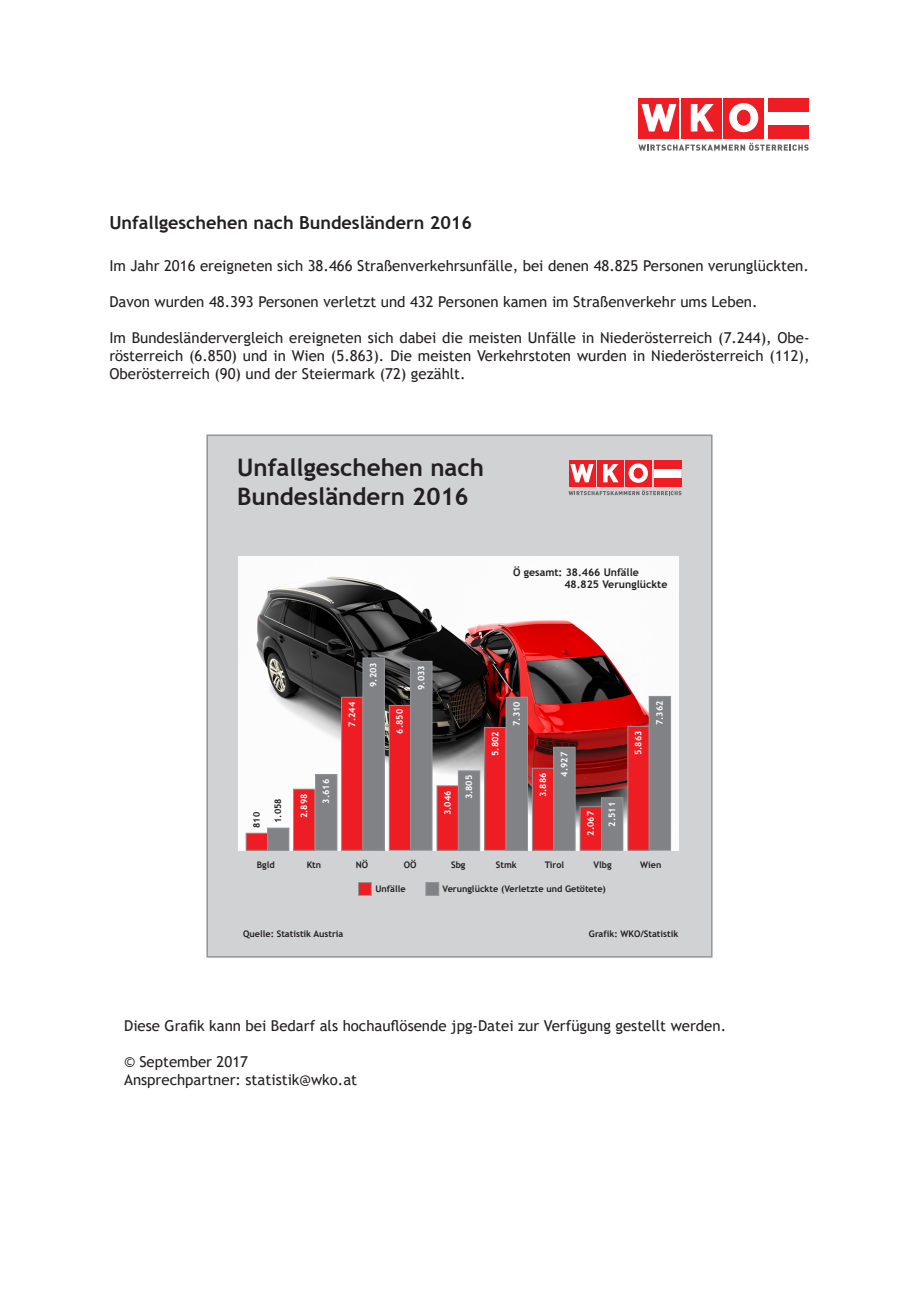
<style>
.page{position:relative;width:919px;height:1289px;background:#fff}
.page>*{position:absolute;margin:0;border:0;box-sizing:border-box;transform-origin:0 0}
.t1{font:700 24.15px/29px "Trebuchet MS";color:#231f20}
.t2{font:700 18px "Trebuchet MS";color:#231f20}
.t3{font:15px/18px "Trebuchet MS";color:#231f20;text-align:justify}
.t4{font:700 10.5px/12.6px "Trebuchet MS";color:#231f20}
.t5{font:700 9px "Trebuchet MS";color:#231f20}
.t6{font:700 9px "Trebuchet MS";color:#fff}
</style>
<div class="page">
<div style="left:723px;top:98px;width:40px;height:40px;background:#ee1d23"></div>
<div style="left:681px;top:98px;width:40px;height:40px;background:#ee1d23"></div>
<svg style="left:638px;top:143px;width:170px;height:8px"></svg>
<svg style="left:690px;top:104px;width:24px;height:27px"></svg>
<div style="left:638px;top:98px;width:41px;height:40px;background:#ee1d23"></div>
<svg style="left:641px;top:104px;width:35px;height:27px"></svg>
<div style="left:767px;top:98px;width:41px;height:13px;background:#ee1d23"></div>
<div style="left:767px;top:125px;width:41px;height:13px;background:#ee1d23"></div>
<svg style="left:729px;top:103px;width:29px;height:29px"></svg>
<div style="left:737px;top:110px;width:13px;height:15px;background:#ee1d23;border-radius:50%"></div>
<div style="left:737px;top:110px;width:13px;height:15px;border:1px solid #ee1d23;border-radius:50%"></div>
<div style="left:207px;top:435px;width:504px;height:521px;background:#d1d2d4"></div>
<img style="left:238px;top:556px;width:440px;height:294px">
<div style="left:654px;top:469px;width:27px;height:9px;background:#fff"></div>
<div style="left:624px;top:460px;width:27px;height:27px;background:#ee1d23"></div>
<div style="left:596px;top:460px;width:27px;height:27px;background:#ee1d23"></div>
<svg style="left:568px;top:490px;width:113px;height:5px"></svg>
<svg style="left:603px;top:464px;width:15px;height:18px"></svg>
<div style="left:568px;top:460px;width:27px;height:27px;background:#ee1d23"></div>
<svg style="left:570px;top:464px;width:23px;height:18px"></svg>
<div style="left:654px;top:460px;width:27px;height:9px;background:#ee1d23"></div>
<div style="left:654px;top:478px;width:27px;height:9px;background:#ee1d23"></div>
<svg style="left:628px;top:463px;width:20px;height:20px"></svg>
<div style="left:634px;top:468px;width:8px;height:10px;background:#ee1d23;border-radius:50%"></div>
<div style="left:633px;top:468px;width:9px;height:10px;border:1px solid #ee1d23;border-radius:50%"></div>
<div style="left:246px;top:833px;width:21px;height:17px;background:#ee1d23"></div>
<div style="left:246px;top:832px;width:22px;height:18px;border:1px solid #939598"></div>
<div style="left:267px;top:828px;width:22px;height:22px;background:#808285"></div>
<div style="left:267px;top:827px;width:22px;height:23px;border:1px solid #939598"></div>
<div style="left:293px;top:789px;width:22px;height:61px;background:#ee1d23"></div>
<div style="left:293px;top:788px;width:22px;height:62px;border:1px solid #939598"></div>
<div style="left:315px;top:774px;width:22px;height:76px;background:#808285"></div>
<div style="left:315px;top:774px;width:22px;height:76px;border:1px solid #939598"></div>
<div style="left:341px;top:697px;width:22px;height:153px;background:#ee1d23"></div>
<div style="left:341px;top:697px;width:22px;height:153px;border:1px solid #939598"></div>
<div style="left:363px;top:658px;width:21px;height:192px;background:#808285"></div>
<div style="left:362px;top:657px;width:22px;height:193px;border:1px solid #939598"></div>
<div style="left:389px;top:705px;width:21px;height:145px;background:#ee1d23"></div>
<div style="left:389px;top:705px;width:22px;height:145px;border:1px solid #939598"></div>
<div style="left:410px;top:661px;width:22px;height:189px;background:#808285"></div>
<div style="left:410px;top:661px;width:22px;height:189px;border:1px solid #939598"></div>
<div style="left:437px;top:785px;width:21px;height:65px;background:#ee1d23"></div>
<div style="left:436px;top:785px;width:22px;height:65px;border:1px solid #939598"></div>
<div style="left:458px;top:770px;width:21px;height:80px;background:#808285"></div>
<div style="left:458px;top:770px;width:22px;height:80px;border:1px solid #939598"></div>
<div style="left:484px;top:727px;width:22px;height:123px;background:#ee1d23"></div>
<div style="left:484px;top:727px;width:22px;height:123px;border:1px solid #939598"></div>
<div style="left:506px;top:697px;width:21px;height:153px;background:#808285"></div>
<div style="left:505px;top:697px;width:23px;height:153px;border:1px solid #939598"></div>
<div style="left:532px;top:768px;width:21px;height:82px;background:#ee1d23"></div>
<div style="left:532px;top:767px;width:22px;height:83px;border:1px solid #939598"></div>
<div style="left:553px;top:747px;width:22px;height:103px;background:#808285"></div>
<div style="left:553px;top:747px;width:22px;height:103px;border:1px solid #939598"></div>
<div style="left:580px;top:806px;width:21px;height:44px;background:#ee1d23"></div>
<div style="left:579px;top:806px;width:22px;height:44px;border:1px solid #939598"></div>
<div style="left:601px;top:797px;width:21px;height:53px;background:#808285"></div>
<div style="left:601px;top:797px;width:22px;height:53px;border:1px solid #939598"></div>
<div style="left:627px;top:726px;width:22px;height:124px;background:#ee1d23"></div>
<div style="left:627px;top:726px;width:22px;height:124px;border:1px solid #939598"></div>
<div style="left:649px;top:696px;width:21px;height:154px;background:#808285"></div>
<div style="left:648px;top:696px;width:23px;height:154px;border:1px solid #939598"></div>
<div style="left:358px;top:882px;width:13px;height:13px;background:#ee1d23"></div>
<div style="left:358px;top:882px;width:14px;height:13px;border:1px solid #939598"></div>
<div style="left:426px;top:882px;width:12px;height:13px;background:#808285"></div>
<div style="left:425px;top:882px;width:14px;height:13px;border:1px solid #939598"></div>
<div style="left:206px;top:434px;width:506px;height:523px;border:2px solid #939598"></div>
<p class="t2" style="left:109px;top:212px;width:364px">Unfallgeschehen nach Bundesländern 2016</p>
<p class="t3" style="left:109px;top:256px;width:701px">Im Jahr 2016 ereigneten sich 38.466 Straßenverkehrsunfälle, bei denen 48.825 Personen verunglückten.</p>
<p class="t3" style="left:109px;top:292px;width:649px">Davon wurden 48.393 Personen verletzt und 432 Personen kamen im Straßenverkehr ums Leben.</p>
<p class="t3" style="left:109px;top:328px;width:701px">Im Bundesländervergleich ereigneten sich dabei die meisten Unfälle in Niederösterreich (7.244), Obe&shy;rösterreich (6.850) und in Wien (5.863). Die meisten Verkehrstoten wurden in Niederösterreich (112), Oberösterreich (90) und der Steiermark (72) gezählt.</p>
<p class="t1" style="left:237px;top:453px;width:248px">Unfallgeschehen nach<br>Bundesländern 2016</p>
<p class="t4" style="left:564px;top:565px;width:105px;text-indent:-51px">Ö gesamt: 38.466 Unfälle<br>48.825 Verunglückte</p>
<p class="t6" style="left:346px;top:726px;width:26px;rotate:-90deg">7.244</p>
<p class="t6" style="left:368px;top:687px;width:26px;rotate:-90deg">9.203</p>
<p class="t5" style="left:251px;top:828px;width:17px;rotate:-90deg">810</p>
<p class="t5" style="left:272px;top:823px;width:26px;rotate:-90deg">1.058</p>
<p class="t6" style="left:298px;top:818px;width:26px;rotate:-90deg">2.898</p>
<p class="t6" style="left:320px;top:803px;width:26px;rotate:-90deg">3.616</p>
<p class="t6" style="left:394px;top:733px;width:26px;rotate:-90deg">6.850</p>
<p class="t6" style="left:415px;top:690px;width:26px;rotate:-90deg">9.033</p>
<p class="t6" style="left:442px;top:815px;width:26px;rotate:-90deg">3.046</p>
<p class="t6" style="left:463px;top:799px;width:26px;rotate:-90deg">3.805</p>
<p class="t6" style="left:489px;top:756px;width:26px;rotate:-90deg">5.802</p>
<p class="t6" style="left:511px;top:726px;width:26px;rotate:-90deg">7.310</p>
<p class="t6" style="left:537px;top:797px;width:26px;rotate:-90deg">3.886</p>
<p class="t6" style="left:558px;top:776px;width:26px;rotate:-90deg">4.927</p>
<p class="t6" style="left:585px;top:835px;width:26px;rotate:-90deg">2.067</p>
<p class="t6" style="left:606px;top:826px;width:26px;rotate:-90deg">2.511</p>
<p class="t6" style="left:632px;top:755px;width:26px;rotate:-90deg">5.863</p>
<p class="t6" style="left:654px;top:725px;width:26px;rotate:-90deg">7.362</p>
<p class="t5" style="left:257px;top:859px;width:19px">Bgld</p>
<p class="t5" style="left:307px;top:859px;width:16px">Ktn</p>
<p class="t5" style="left:356px;top:859px;width:14px">NÖ</p>
<p class="t5" style="left:404px;top:859px;width:14px">OÖ</p>
<p class="t5" style="left:451px;top:859px;width:16px">Sbg</p>
<p class="t5" style="left:496px;top:859px;width:22px">Stmk</p>
<p class="t5" style="left:544px;top:859px;width:21px">Tirol</p>
<p class="t5" style="left:593px;top:859px;width:20px">Vlbg</p>
<p class="t5" style="left:640px;top:859px;width:23px">Wien</p>
<p class="t5" style="left:375px;top:883px;width:32px">Unfälle</p>
<p class="t5" style="left:442px;top:883px;width:165px">Verunglückte (Verletzte und Getötete)</p>
<p class="t5" style="left:243px;top:928px;width:102px">Quelle: Statistik Austria</p>
<p class="t5" style="left:589px;top:928px;width:91px">Grafik: WKO/Statistik</p>
<p class="t3" style="left:124px;top:1016px;width:603px">Diese Grafik kann bei Bedarf als hochauflösende jpg-Datei zur Verfügung gestellt werden.</p>
<p class="t3" style="left:124px;top:1052px;width:125px">© September 2017</p>
<p class="t3" style="left:124px;top:1070px;width:234px">Ansprechpartner: statistik@wko.at</p>
</div>
